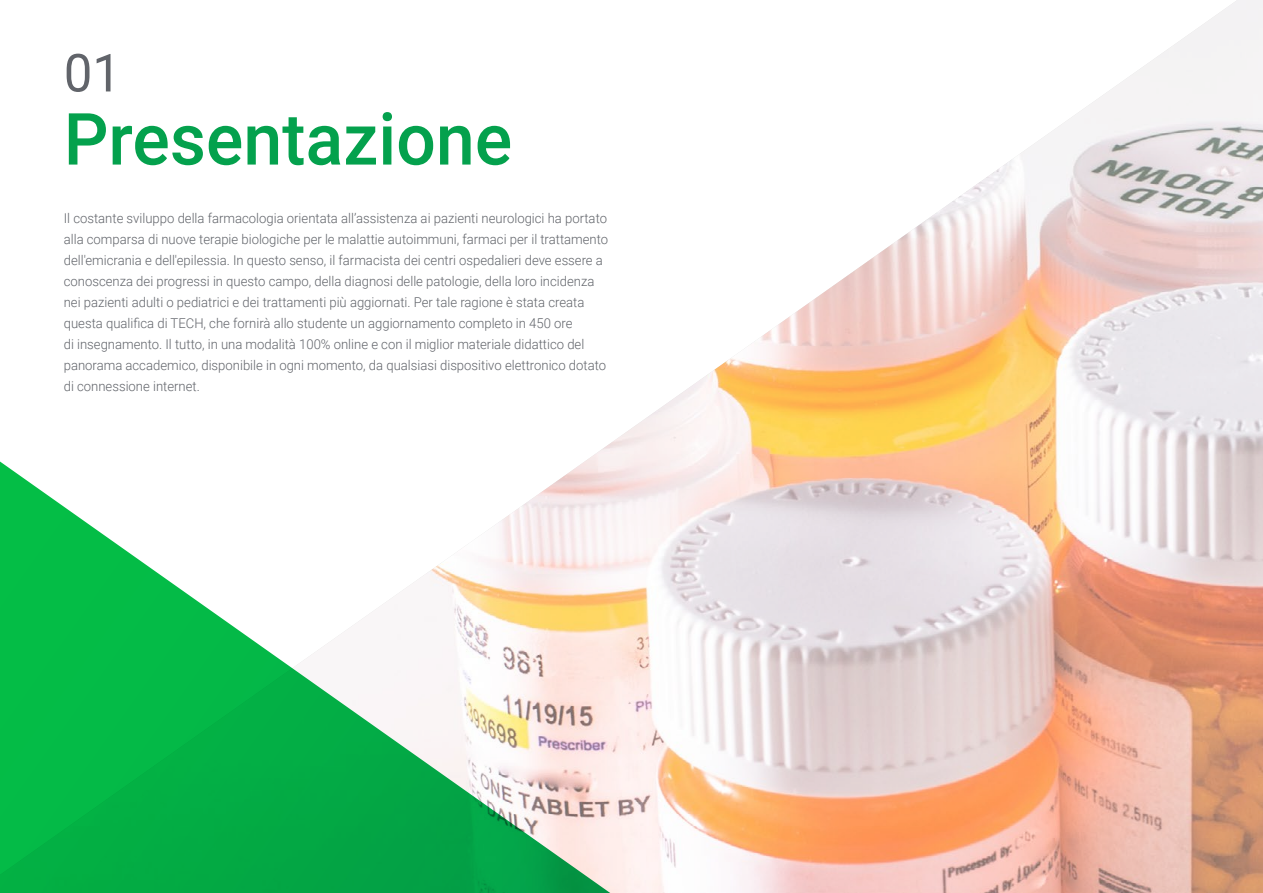
<style>
.page{position:relative;width:1263px;height:893px;background:#fff}
.page>*{position:absolute;margin:0;border:0;box-sizing:border-box;transform-origin:0 0}
.t1{font:500 72px "Roboto";color:#04a14d}
.t2{font:52.5px "Roboto";color:#61646a}
.t3{font:300 13.5px/21px "Roboto";color:#61646a}
</style>
<div class="page">
<img style="left:607px;top:0;width:656px;height:893px">
<svg style="left:0;top:446px;width:640px;height:447px"></svg>
<h2 class="t2" style="left:64px;top:36px;width:59px">01</h2>
<h1 class="t1" style="left:64px;top:89px;width:450px">Presentazione</h1>
<p class="t3" style="left:64px;top:207px;width:546px">Il costante sviluppo della farmacologia orientata all’assistenza ai pazienti neurologici ha portato alla comparsa di nuove terapie biologiche per le malattie autoimmuni, farmaci per il trattamento dell'emicrania e dell'epilessia. In questo senso, il farmacista dei centri ospedalieri deve essere a conoscenza dei progressi in questo campo, della diagnosi delle patologie, della loro incidenza nei pazienti adulti o pediatrici e dei trattamenti più aggiornati. Per tale ragione è stata creata questa qualifica di TECH, che fornirà allo studente un aggiornamento completo in 450 ore<br>di insegnamento. Il tutto, in una modalità 100% online e con il miglior materiale didattico del panorama accademico, disponibile in ogni momento, da qualsiasi dispositivo elettronico dotato di connessione internet.</p>
</div>
